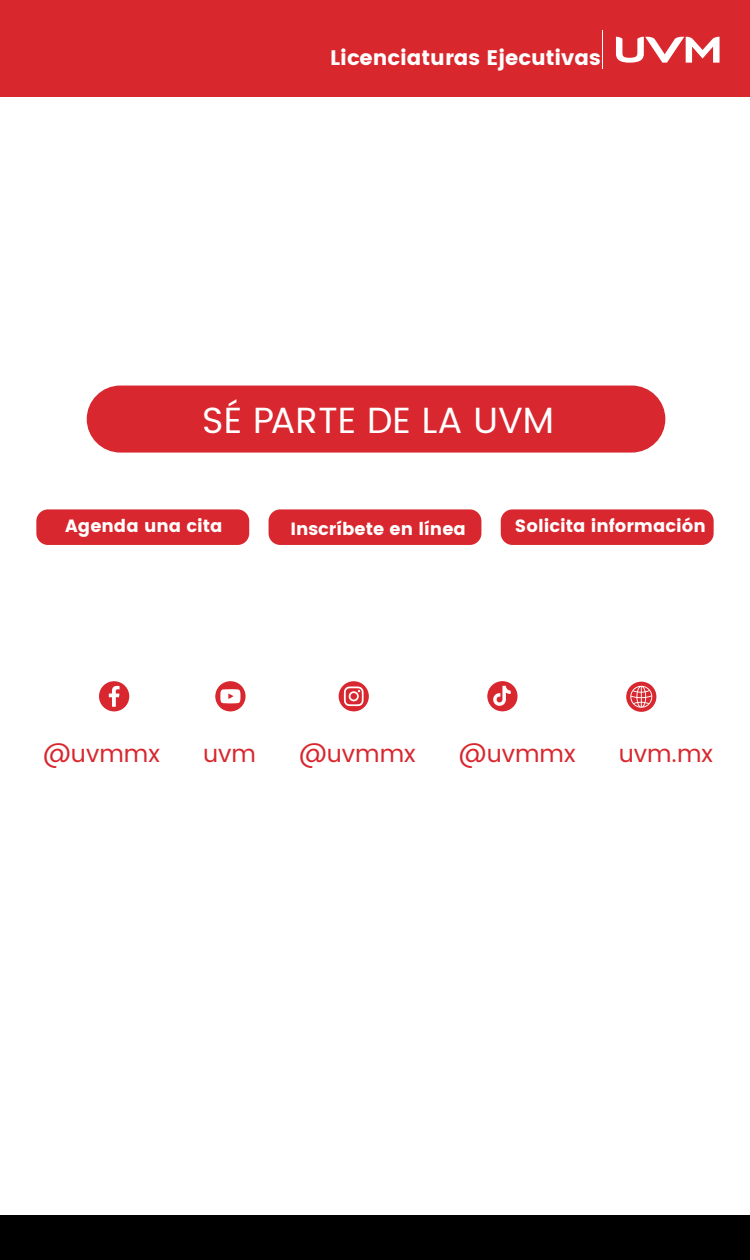
<style>
.page{position:relative;width:750px;height:1260px;background:#fff}
.page>*{position:absolute;margin:0;border:0;box-sizing:border-box;transform-origin:0 0}
.t1{font:36.45px "Poppins";color:#fff}
.t2{font:24px "Poppins";color:#d8272e}
.t3{font:21px "Poppins";color:#fff}
.t4{font:17.7px "Poppins";color:#fff}
</style>
<div class="page">
<div style="left:0;top:0;width:750px;height:97px;background:#d9272e"></div>
<hr style="left:602px;top:30px;width:1px;height:39px;background:#fff">
<div style="left:0;top:1215px;width:750px;height:45px;background:#000"></div>
<div style="left:87px;top:386px;width:578px;height:67px;background:#d8272e;border-radius:34px"></div>
<div style="left:36px;top:509px;width:213px;height:36px;background:#d8272e;border-radius:12px"></div>
<div style="left:269px;top:509px;width:212px;height:36px;background:#d8272e;border-radius:12px"></div>
<div style="left:501px;top:509px;width:213px;height:36px;background:#d8272e;border-radius:12px"></div>
<svg style="left:99px;top:681px;width:31px;height:30px"></svg>
<svg style="left:215px;top:681px;width:31px;height:30px"></svg>
<svg style="left:339px;top:681px;width:30px;height:30px"></svg>
<div style="left:350px;top:693px;width:7px;height:7px;background:#d8272e;border-radius:50%"></div>
<svg style="left:626px;top:682px;width:30px;height:30px"></svg>
<svg style="left:487px;top:681px;width:31px;height:30px"></svg>
<svg style="left:616px;top:37px;width:104px;height:26px"></svg>
<p class="t3" style="left:330px;top:45px;width:272px">Licenciaturas Ejecutivas</p>
<h1 class="t1" style="left:202px;top:393px;width:353px">SÉ PARTE DE LA UVM</h1>
<p class="t4" style="left:65px;top:515px;width:159px">Agenda una cita</p>
<p class="t4" style="left:290px;top:519px;width:177px">Inscríbete en línea</p>
<p class="t4" style="left:515px;top:515px;width:192px">Solicita información</p>
<h2 class="t2" style="left:43px;top:736px;width:118px">@uvmmx</h2>
<h2 class="t2" style="left:203px;top:736px;width:54px">uvm</h2>
<h2 class="t2" style="left:299px;top:736px;width:118px">@uvmmx</h2>
<h2 class="t2" style="left:459px;top:736px;width:118px">@uvmmx</h2>
<h2 class="t2" style="left:619px;top:736px;width:96px">uvm.mx</h2>
</div>
